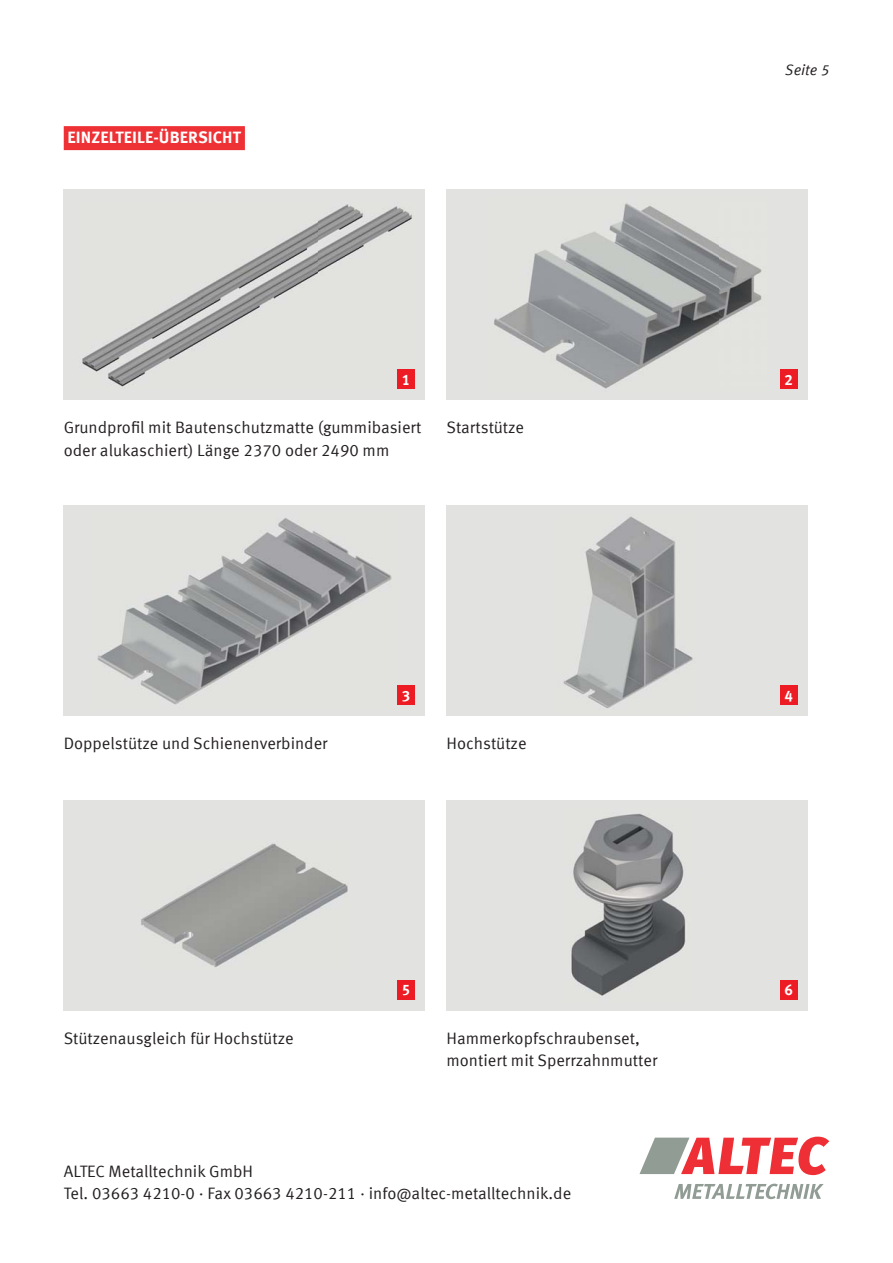
<style>
.page{position:relative;width:893px;height:1263px;background:#fff}
.page>*{position:absolute;margin:0;border:0;box-sizing:border-box;transform-origin:0 0}
.t1{font:16.5px/22.5px "Meta Offc Norm";color:#231f20}
.t2{font:700 16.5px "Meta Offc";letter-spacing:.005em;color:#fff}
.t3{font:15px "Meta Offc Norm Ita";color:#231f20}
.t4{font:700 15px "Meta Offc";color:#fff}
</style>
<div class="page">
<svg style="left:639px;top:1137px;width:190px;height:38px"></svg>
<svg style="left:674px;top:1184px;width:150px;height:15px"></svg>
<div style="left:64px;top:126px;width:181px;height:24px;background:#ee3135"></div>
<div style="left:64px;top:190px;width:361px;height:210px;background:#e2e3e0"></div>
<img style="left:82px;top:204px;width:333px;height:183px">
<div style="left:446px;top:190px;width:362px;height:210px;background:#e2e3e0"></div>
<img style="left:494px;top:203px;width:268px;height:186px">
<div style="left:446px;top:505px;width:362px;height:211px;background:#e2e3e0"></div>
<img style="left:563px;top:516px;width:130px;height:192px">
<div style="left:446px;top:800px;width:362px;height:210px;background:#e2e3e0"></div>
<img style="left:571px;top:813px;width:115px;height:183px">
<div style="left:64px;top:505px;width:361px;height:211px;background:#e2e3e0"></div>
<img style="left:97px;top:518px;width:295px;height:187px">
<div style="left:64px;top:800px;width:361px;height:210px;background:#e2e3e0"></div>
<img style="left:141px;top:843px;width:207px;height:125px">
<div style="left:397px;top:370px;width:18px;height:19px;background:#ed1c24"></div>
<div style="left:397px;top:685px;width:18px;height:20px;background:#ed1c24"></div>
<div style="left:397px;top:980px;width:18px;height:20px;background:#ed1c24"></div>
<div style="left:780px;top:370px;width:17px;height:19px;background:#ed1c24"></div>
<div style="left:780px;top:685px;width:17px;height:20px;background:#ed1c24"></div>
<div style="left:780px;top:980px;width:17px;height:20px;background:#ed1c24"></div>
<p class="t2" style="left:68px;top:124px;width:175px">EINZELTEILE-ÜBERSICHT</p>
<p class="t4" style="left:402px;top:368px;width:10px">1</p>
<p class="t1" style="left:64px;top:416px;width:359px">Grundprofil mit Bautenschutzmatte (gummibasiert oder alukaschiert) Länge 2370 oder 2490 mm</p>
<p class="t1" style="left:446px;top:416px;width:79px">Startstütze</p>
<p class="t4" style="left:402px;top:684px;width:10px">3</p>
<p class="t1" style="left:64px;top:731px;width:265px">Doppelstütze und Schienenverbinder</p>
<p class="t1" style="left:446px;top:731px;width:82px">Hochstütze</p>
<p class="t4" style="left:402px;top:978px;width:10px">5</p>
<p class="t1" style="left:64px;top:1026px;width:231px">Stützenausgleich für Hochstütze</p>
<p class="t1" style="left:446px;top:1026px;width:212px">Hammerkopfschraubenset, montiert mit Sperrzahnmutter</p>
<p class="t1" style="left:64px;top:1159px;width:509px">ALTEC Metalltechnik GmbH<br>Tel. 03663 4210-0 · Fax 03663 4210-211 · info@altec-metalltechnik.de</p>
<p class="t3" style="left:785px;top:58px;width:45px">Seite 5</p>
<p class="t4" style="left:784px;top:368px;width:10px">2</p>
<p class="t4" style="left:784px;top:684px;width:10px">4</p>
<p class="t4" style="left:784px;top:978px;width:10px">6</p>
</div>
